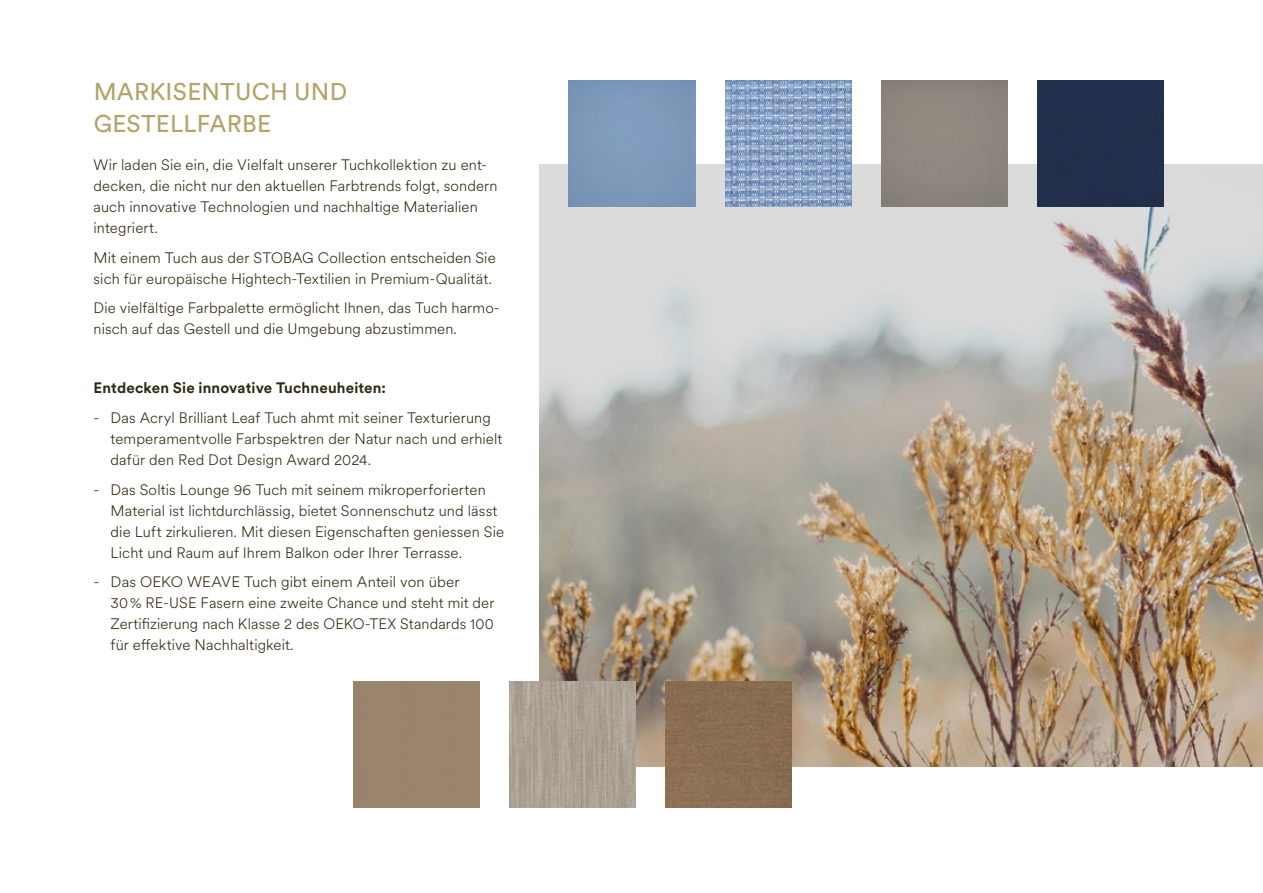
<style>
.page{position:relative;width:1263px;height:893px;background:#fff}
.page>*{position:absolute;margin:0;border:0;box-sizing:border-box;transform-origin:0 0}
.t1{font:24px/31.5px "Circular XX";letter-spacing:.01em;color:#b3a369}
.t2{font:300 15px/21px "Circular XX";letter-spacing:.01em;color:#2f2912}
.t3{font:700 15px "Circular XX";letter-spacing:.01em;color:#2f2912}
</style>
<div class="page">
<img style="left:539px;top:165px;width:724px;height:601px">
<div style="left:1037px;top:81px;width:126px;height:126px;background:#222f4d"></div>
<img style="left:725px;top:81px;width:126px;height:126px">
<div style="left:666px;top:682px;width:126px;height:126px;background:#896d52"></div>
<div style="left:881px;top:81px;width:126px;height:126px;background:#8d867e"></div>
<img style="left:510px;top:682px;width:126px;height:126px">
<div style="left:569px;top:81px;width:126px;height:126px;background:#7e98b9"></div>
<h1 class="t1" style="left:94px;top:75px;width:255px">MARKISENTUCH UND<br>GESTELLFARBE</h1>
<p class="t2" style="left:94px;top:154px;width:406px">Wir laden Sie ein, die Vielfalt unserer Tuchkollektion zu ent&shy;decken, die nicht nur den aktuellen Farbtrends folgt, sondern auch innovative Technologien und nachhaltige Materialien integriert.</p>
<p class="t2" style="left:94px;top:247px;width:404px">Mit einem Tuch aus der STOBAG Collection entscheiden Sie sich für europäische Hightech-Textilien in Premium-Qualität.</p>
<p class="t2" style="left:94px;top:297px;width:408px">Die vielfältige Farbpalette ermöglicht Ihnen, das Tuch harmo&shy;nisch auf das Gestell und die Umgebung abzustimmen.</p>
<p class="t3" style="left:94px;top:378px;width:294px">Entdecken Sie innovative Tuchneuheiten:</p>
<p class="t2" style="left:111px;top:407px;width:393px;text-indent:-17px">- Das Acryl Brilliant Leaf Tuch ahmt mit seiner Texturierung temperamentvolle Farbspektren der Natur nach und erhielt dafür den Red Dot Design Award 2024.</p>
<p class="t2" style="left:111px;top:478px;width:395px;text-indent:-17px">- Das Soltis Lounge 96 Tuch mit seinem mikroperforierten Material ist lichtdurchlässig, bietet Sonnenschutz und lässt die Luft zirkulieren. Mit diesen Eigenschaften geniessen Sie Licht und Raum auf Ihrem Balkon oder Ihrer Terrasse.</p>
<p class="t2" style="left:111px;top:571px;width:385px;text-indent:-17px">- Das OEKO WEAVE Tuch gibt einem Anteil von über 30% RE-USE Fasern eine zweite Chance und steht mit der Zertifizierung nach Klasse 2 des OEKO-TEX Standards 100 für effektive Nachhaltigkeit.</p>
</div>
